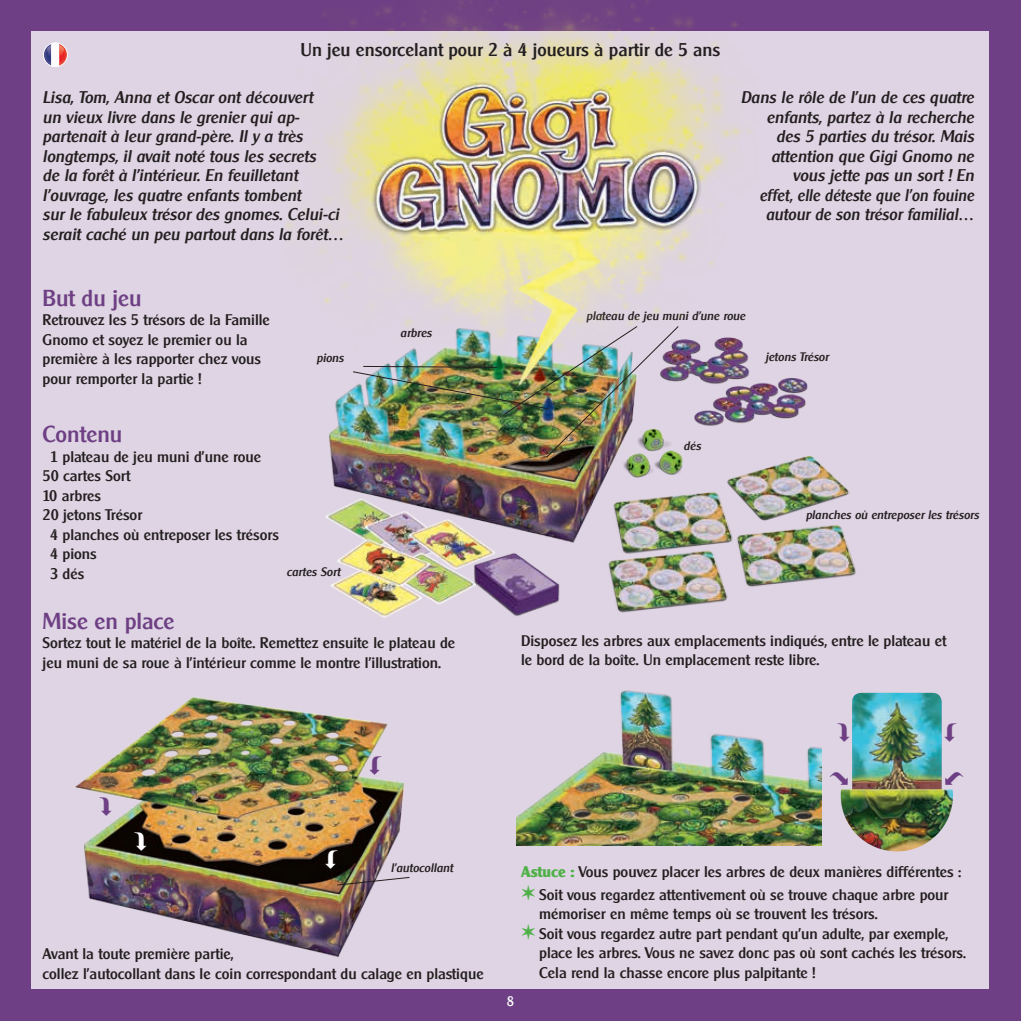
<style>
.page{position:relative;width:1021px;height:1021px;background:#fff}
.page>*{position:absolute;margin:0;border:0;box-sizing:border-box;transform-origin:0 0}
.t1{font:500 22.5px "Clear Gothic Serial";color:#6e3f84}
.t2{font:500 18px "Clear Gothic Serial";color:#231f20}
.t3{font:italic 500 16.5px/19.5px "Clear Gothic Serial";color:#231f20}
.t4{font:500 15px/19.5px "Clear Gothic Serial";color:#231f20}
.t5{font:500 13.5px "Clear Gothic Serial";color:#fff}
.t6{font:italic 500 12px "Clear Gothic Serial";color:#231f20}
.s1{font-weight:800;color:#4fb047}
.s2{color:#4fb047}
</style>
<div class="page">
<div style="left:0;top:0;width:1020px;height:1020px;background:#6e3f84"></div>
<div style="left:32px;top:32px;width:957px;height:957px;background:#ded4e3"></div>
<svg style="left:43px;top:43px;width:25px;height:24px"></svg>
<img style="left:47px;top:45px;width:4px;height:14px">
<img style="left:51px;top:44px;width:8px;height:17px">
<img style="left:59px;top:45px;width:5px;height:14px">
<img style="left:517px;top:690px;width:304px;height:155px">
<img style="left:852px;top:693px;width:89px;height:96px">
<img style="left:840px;top:789px;width:113px;height:62px">
<img style="left:75px;top:697px;width:330px;height:261px">
<img style="left:325px;top:378px;width:531px;height:240px">
<img style="left:285px;top:1px;width:472px;height:412px">
<svg style="left:336px;top:876px;width:74px;height:9px"></svg>
<img style="left:352px;top:325px;width:327px;height:133px">
<svg style="left:941px;top:767px;width:1px;height:22px"></svg>
<svg style="left:325px;top:850px;width:12px;height:18px"></svg>
<svg style="left:135px;top:832px;width:12px;height:19px"></svg>
<svg style="left:369px;top:756px;width:12px;height:19px"></svg>
<svg style="left:100px;top:797px;width:12px;height:19px"></svg>
<p class="t2" style="left:300px;top:38px;width:421px">Un jeu ensorcelant pour 2 à 4 joueurs à partir de 5 ans</p>
<p class="t3" style="left:43px;top:88px;width:303px">Lisa, Tom, Anna et Oscar ont découvert<br>un vieux livre dans le grenier qui ap&shy;partenait à leur grand-père. Il y a très longtemps, il avait noté tous les secrets<br>de la forêt à l’intérieur. En feuilletant l’ouvrage, les quatre enfants tombent<br>sur le fabuleux trésor des gnomes. Celui-ci serait caché un peu partout dans la forêt…</p>
<p class="t3" style="left:740px;top:88px;width:235px;text-align:right">Dans le rôle de l’un de ces quatre enfants, partez à la recherche des 5 parties du trésor. Mais attention que Gigi Gnomo ne vous jette pas un sort ! En<br>effet, elle déteste que l’on fouine autour de son trésor familial…</p>
<h1 class="t1" style="left:43px;top:284px;width:101px">But du jeu</h1>
<p class="t4" style="left:43px;top:310px;width:229px">Retrouvez les 5 trésors de la Famille<br>Gnomo et soyez le premier ou la première à les rapporter chez vous pour remporter la partie !</p>
<h1 class="t1" style="left:43px;top:420px;width:81px">Contenu</h1>
<p class="t4" style="left:50px;top:446px;width:213px">1 plateau de jeu muni d’une roue</p>
<p class="t4" style="left:43px;top:466px;width:89px">50 cartes Sort</p>
<p class="t4" style="left:43px;top:485px;width:60px">10 arbres</p>
<p class="t4" style="left:43px;top:505px;width:101px">20 jetons Trésor</p>
<p class="t4" style="left:50px;top:524px;width:230px">4 planches où entreposer les trésors</p>
<p class="t4" style="left:50px;top:544px;width:48px">4 pions</p>
<p class="t4" style="left:50px;top:563px;width:36px">3 dés</p>
<p class="t6" style="left:316px;top:350px;width:29px">pions</p>
<p class="t6" style="left:286px;top:564px;width:55px">cartes Sort</p>
<p class="t6" style="left:400px;top:326px;width:33px">arbres</p>
<h1 class="t1" style="left:43px;top:607px;width:133px">Mise en place</h1>
<p class="t4" style="left:43px;top:633px;width:414px">Sortez tout le matériel de la boîte. Remettez ensuite le plateau de jeu muni de sa roue à l’intérieur comme le montre l’illustration.</p>
<p class="t6" style="left:586px;top:308px;width:161px">plateau de jeu muni d’une roue</p>
<p class="t6" style="left:765px;top:349px;width:65px">jetons Trésor</p>
<p class="t6" style="left:683px;top:438px;width:19px">dés</p>
<p class="t6" style="left:805px;top:507px;width:175px">planches où entreposer les trésors</p>
<p class="t4" style="left:521px;top:631px;width:427px">Disposez les arbres aux emplacements indiqués, entre le plateau et le bord de la boîte. Un emplacement reste libre.</p>
<p class="t6" style="left:391px;top:860px;width:64px">l'autocollant</p>
<p class="t4" style="left:43px;top:943px;width:443px">Avant la toute première partie,<br>collez l'autocollant dans le coin correspondant du calage en plastique</p>
<p class="t4" style="left:521px;top:860px;width:441px;line-height:22.5px"><span class="s1">Astuce :</span> Vous pouvez placer les arbres de deux manières différentes : <span class="s2">✶</span> Soit vous regardez attentivement où se trouve chaque arbre pour</p>
<p class="t4" style="left:539px;top:904px;width:340px">mémoriser en même temps où se trouvent les trésors.</p>
<p class="t4" style="left:521px;top:923px;width:429px"><span class="s2">✶</span> Soit vous regardez autre part pendant qu’un adulte, par exemple,</p>
<p class="t4" style="left:539px;top:943px;width:428px">place les arbres. Vous ne savez donc pas où sont cachés les trésors.</p>
<p class="t4" style="left:539px;top:962px;width:278px">Cela rend la chasse encore plus palpitante !</p>
<p class="t5" style="left:507px;top:993px;width:9px">8</p>
</div>
